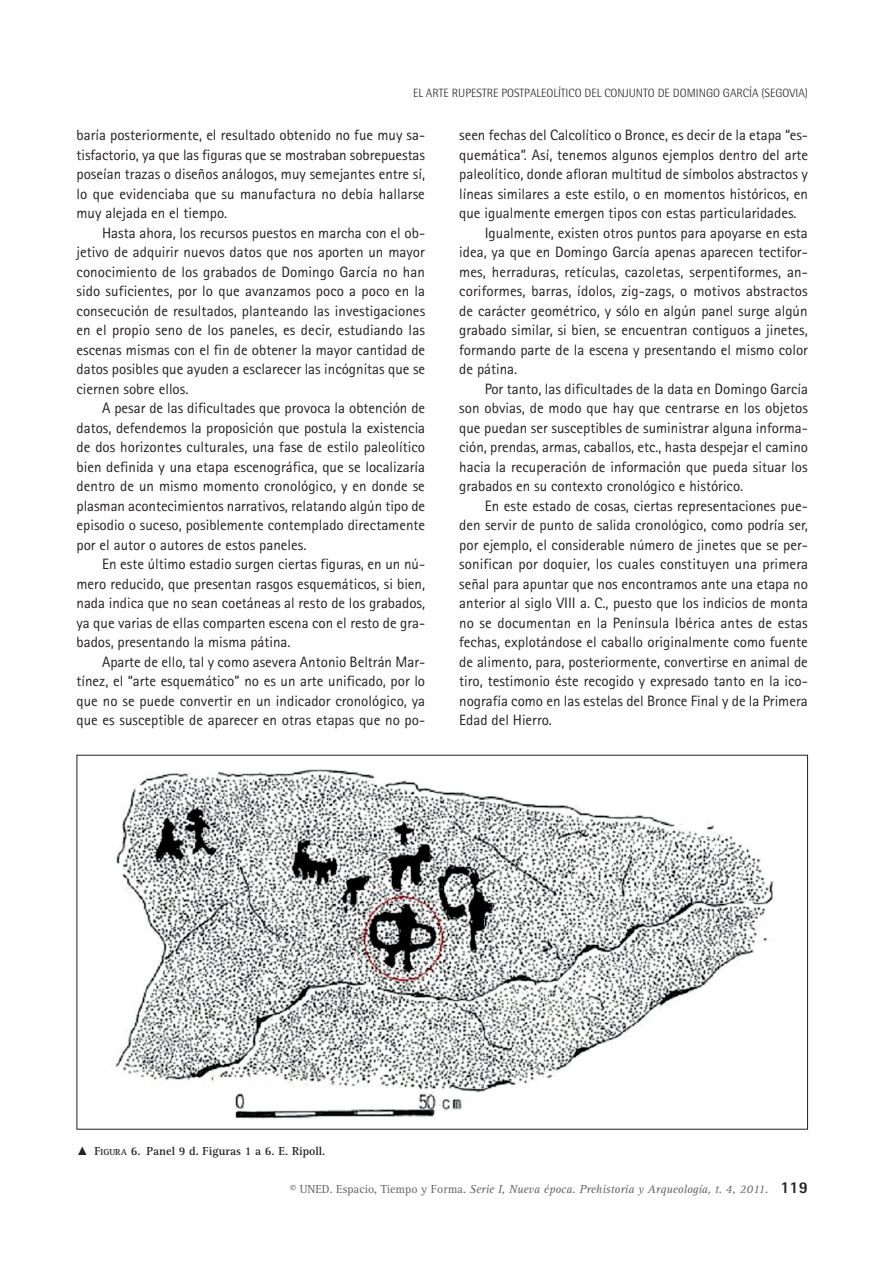
<style>
.page{position:relative;width:893px;height:1263px;background:#fff}
.page>*{position:absolute;margin:0;border:0;box-sizing:border-box;transform-origin:0 0}
.t1{font:15px/19.5px "Rotis Sans Serif Std";color:#231f20;text-align:justify}
.t2{font:italic 12px "Rotis Serif Std";color:#636366}
.t3{font:300 12px "Rotis Semi Sans Std";color:#231f20}
.t4{font:700 12px "Rotis Serif Std";color:#231f20}
.s1{font-family:"Times New Roman";font-weight:400}
.s2{font-style:inherit}
.s3{font-size:9px}
.s4{font-style:normal}
.s5{font-family:"Rotis Sans Serif Std";font-weight:800;font-style:normal;font-size:16.5px;color:#231f20}
</style>
<div class="page">
<img style="left:111px;top:769px;width:662px;height:350px">
<p class="t3" style="left:413px;top:86px;width:396px">EL ARTE RUPESTRE POSTPALEOLÍTICO DEL CONJUNTO DE DOMINGO GARCÍA (SEGOVIA)</p>
<p class="t1" style="left:77px;top:125px;width:350px">baría posteriormente, el resultado obtenido no fue muy sa&shy;tisfactorio, ya que las figuras que se mostraban sobrepuestas poseían trazas o diseños análogos, muy semejantes entre sí, lo que evidenciaba que su manufactura no debía hallarse muy alejada en el tiempo.</p>
<p class="t1" style="left:77px;top:223px;width:350px;text-indent:26px">Hasta ahora, los recursos puestos en marcha con el ob&shy;jetivo de adquirir nuevos datos que nos aporten un mayor conocimiento de los grabados de Domingo García no han sido suficientes, por lo que avanzamos poco a poco en la consecución de resultados, planteando las investigaciones en el propio seno de los paneles, es decir, estudiando las escenas mismas con el fin de obtener la mayor cantidad de datos posibles que ayuden a esclarecer las incógnitas que se ciernen sobre ellos.</p>
<p class="t1" style="left:77px;top:398px;width:350px;text-indent:26px">A pesar de las dificultades que provoca la obtención de datos, defendemos la proposición que postula la existencia de dos horizontes culturales, una fase de estilo paleolítico bien definida y una etapa escenográfica, que se localizaría dentro de un mismo momento cronológico, y en donde se plasman acontecimientos narrativos, relatando algún tipo de episodio o suceso, posiblemente contemplado directamente por el autor o autores de estos paneles.</p>
<p class="t1" style="left:77px;top:554px;width:350px;text-indent:26px">En este último estadio surgen ciertas figuras, en un nú&shy;mero reducido, que presentan rasgos esquemáticos, si bien, nada indica que no sean coetáneas al resto de los grabados, ya que varias de ellas comparten escena con el resto de gra&shy;bados, presentando la misma pátina.</p>
<p class="t1" style="left:77px;top:652px;width:350px;text-indent:26px">Aparte de ello, tal y como asevera Antonio Beltrán Mar&shy;tínez, el “arte esquemático” no es un arte unificado, por lo que no se puede convertir en un indicador cronológico, ya que es susceptible de aparecer en otras etapas que no po-</p>
<p class="t1" style="left:459px;top:125px;width:350px">seen fechas del Calcolítico o Bronce, es decir de la etapa “es-</p>
<p class="t1" style="left:459px;top:145px;width:350px">quemática”. Así, tenemos algunos ejemplos dentro del arte</p>
<p class="t1" style="left:459px;top:164px;width:350px">paleolítico, donde afloran multitud de símbolos abstractos y</p>
<p class="t1" style="left:459px;top:184px;width:350px">líneas similares a este estilo, o en momentos históricos, en</p>
<p class="t1" style="left:459px;top:203px;width:339px">que igualmente emergen tipos con estas particularidades.</p>
<p class="t1" style="left:485px;top:223px;width:325px">Igualmente, existen otros puntos para apoyarse en esta</p>
<p class="t1" style="left:459px;top:242px;width:350px">idea, ya que en Domingo García apenas aparecen tectifor-</p>
<p class="t1" style="left:459px;top:262px;width:350px">mes, herraduras, retículas, cazoletas, serpentiformes, an-</p>
<p class="t1" style="left:459px;top:281px;width:350px">coriformes, barras, ídolos, zig-zags, o motivos abstractos</p>
<p class="t1" style="left:459px;top:301px;width:350px">de carácter geométrico, y sólo en algún panel surge algún</p>
<p class="t1" style="left:459px;top:320px;width:350px">grabado similar, si bien, se encuentran contiguos a jinetes,</p>
<p class="t1" style="left:459px;top:340px;width:350px">formando parte de la escena y presentando el mismo color</p>
<p class="t1" style="left:459px;top:359px;width:60px">de pátina.</p>
<p class="t1" style="left:485px;top:379px;width:325px">Por tanto, las dificultades de la data en Domingo García</p>
<p class="t1" style="left:459px;top:398px;width:350px">son obvias, de modo que hay que centrarse en los objetos</p>
<p class="t1" style="left:459px;top:418px;width:350px">que puedan ser susceptibles de suministrar alguna informa-</p>
<p class="t1" style="left:459px;top:437px;width:350px">ción, prendas, armas, caballos, etc., hasta despejar el camino</p>
<p class="t1" style="left:459px;top:457px;width:350px">hacia la recuperación de información que pueda situar los</p>
<p class="t1" style="left:459px;top:476px;width:286px">grabados en su contexto cronológico e histórico.</p>
<p class="t1" style="left:485px;top:496px;width:325px">En este estado de cosas, ciertas representaciones pue-</p>
<p class="t1" style="left:459px;top:515px;width:350px">den servir de punto de salida cronológico, como podría ser,</p>
<p class="t1" style="left:459px;top:535px;width:350px">por ejemplo, el considerable número de jinetes que se per-</p>
<p class="t1" style="left:459px;top:554px;width:350px">sonifican por doquier, los cuales constituyen una primera</p>
<p class="t1" style="left:459px;top:574px;width:350px">señal para apuntar que nos encontramos ante una etapa no</p>
<p class="t1" style="left:459px;top:593px;width:350px">anterior al siglo VIII a. C., puesto que los indicios de monta</p>
<p class="t1" style="left:459px;top:613px;width:350px">no se documentan en la Península Ibérica antes de estas</p>
<p class="t1" style="left:459px;top:632px;width:350px">fechas, explotándose el caballo originalmente como fuente</p>
<p class="t1" style="left:459px;top:652px;width:350px">de alimento, para, posteriormente, convertirse en animal de</p>
<p class="t1" style="left:459px;top:671px;width:350px">tiro, testimonio éste recogido y expresado tanto en la ico-</p>
<p class="t1" style="left:459px;top:691px;width:350px">nografía como en las estelas del Bronce Final y de la Primera</p>
<p class="t1" style="left:459px;top:710px;width:94px">Edad del Hierro.</p>
<p class="t4" style="left:77px;top:1143px;width:250px"><span class="s1">▲</span> <span class="s2">F</span><span class="s3">IGURA</span> <span class="s2">6.</span> Panel 9 d. Figuras 1 a 6. E. Ripoll.</p>
<p class="t2" style="left:290px;top:1182px;width:519px"><span class="s4">© UNED. Espacio, Tiempo y Forma.</span> Serie I, Nueva época. Prehistoria y Arqueología, t. 4, 2011. <span class="s5">119</span></p>
</div>
